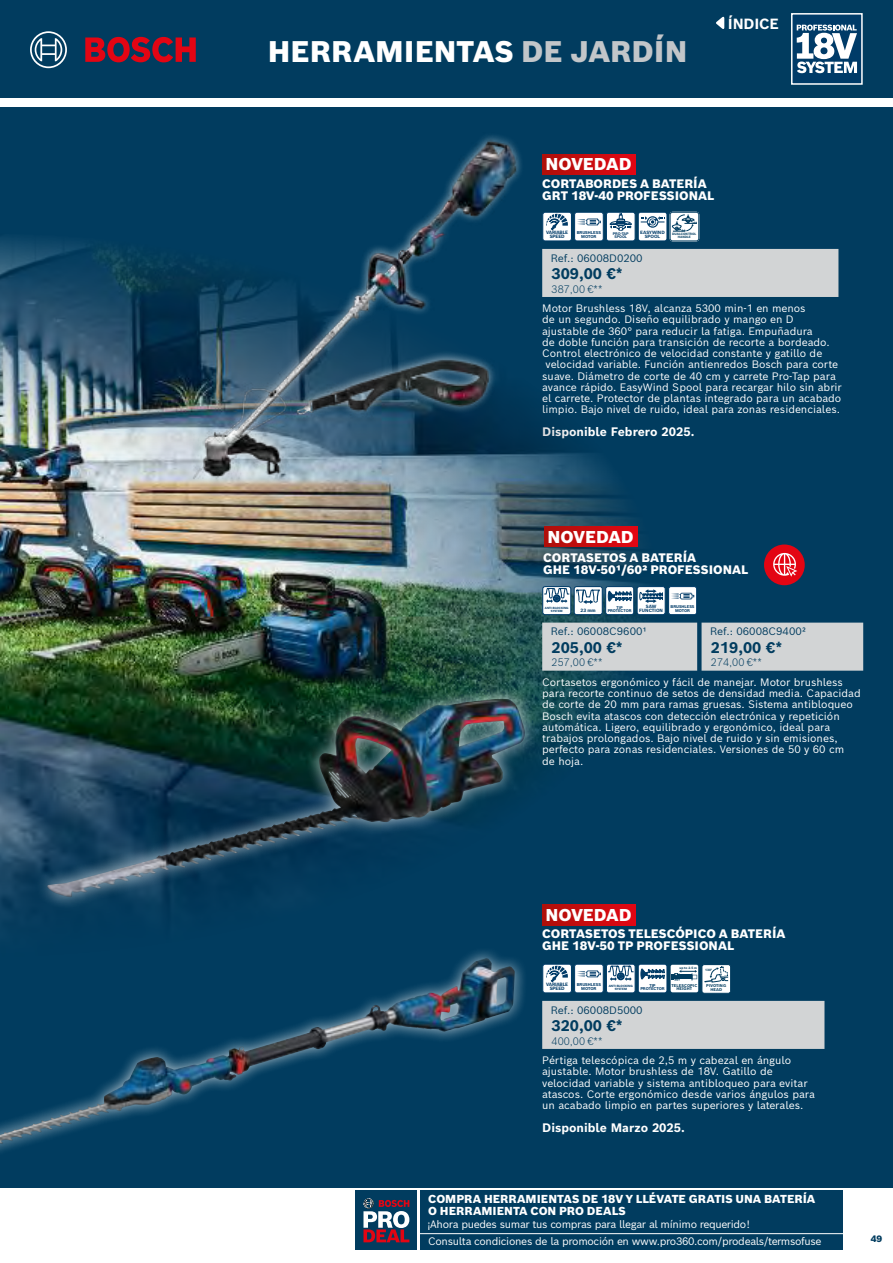
<style>
.page{position:relative;width:893px;height:1263px;background:#fff}
.page>*{position:absolute;margin:0;border:0;box-sizing:border-box;transform-origin:0 0}
.t1{font:900 29.1px "Bosch Sans";color:#fff}
.t2{font:900 16.65px "Bosch Sans";color:#fff}
.t3{font:700 15px "Bosch Sans";color:#013c5f}
.t4{font:700 14.4px "Bosch Sans";letter-spacing:-.015em;color:#fff}
.t5{font:900 12px/12px "Bosch Sans";color:#fff}
.t6{font:700 12px "Bosch Sans";color:#fff}
.t7{font:900 11.25px/12px "Bosch Sans";color:#fff}
.t8{font:10.5px/11.2px "Bosch Sans";color:#fff}
.t9{font:10.5px/17px "Bosch Sans";letter-spacing:-.03em;color:#fff}
.t10{font:10.5px "Bosch Sans";color:#013c5f}
.t11{font:300 10.5px "Bosch Sans";color:#013c5f}
.t12{font:900 9px "Bosch Sans";color:#013c5f}
.t13{font:700 4.65px/4.2px "Bosch Sans";letter-spacing:-.04em;color:#003b68;text-align:center}
.t14{font:700 4.5px/4.3px "Bosch Sans";letter-spacing:-.015em;color:#003b68;text-align:center}
.t15{font:700 4.05px/4.2px "Bosch Sans";letter-spacing:-.015em;color:#003b68;text-align:center}
.t16{font:700 4.05px/3.6px "Bosch Sans";color:#013c5f;text-align:center}
.t17{font:700 3.9px/3.6px "Bosch Sans";letter-spacing:-.03em;color:#003b68;text-align:center}
.t18{font:700 3.75px/3.6px "Bosch Sans";letter-spacing:-.02em;color:#003b68;text-align:center}
.t19{font:700 3.15px/3.3px "Bosch Sans";letter-spacing:-.005em;color:#013c5f;text-align:center}
.t20{font:700 3px/3px "Bosch Sans";letter-spacing:-.015em;color:#003b68;text-align:center}
.s1{color:#c2c6c9}
</style>
<div class="page">
<div style="left:0;top:0;width:893px;height:98px;background:#013c5f"></div>
<div style="left:792px;top:14px;width:70px;height:70px;background:#003b68"></div>
<svg style="left:797px;top:25px;width:60px;height:48px"></svg>
<div style="left:791px;top:13px;width:72px;height:72px;border:2px solid #fff"></div>
<div style="left:420px;top:1191px;width:423px;height:59px;background:#013c5f"></div>
<div style="left:355px;top:1191px;width:62px;height:59px;background:#013c5f"></div>
<svg style="left:363px;top:1198px;width:46px;height:44px"></svg>
<hr style="left:419px;top:1233px;width:429px;height:1px;background:#fff">
<svg style="left:85px;top:37px;width:111px;height:25px"></svg>
<svg style="left:30px;top:31px;width:37px;height:37px"></svg>
<div style="left:0;top:108px;width:893px;height:1080px;background:#013c5f"></div>
<div style="left:660px;top:249px;width:178px;height:48px;background:#d2d4d5"></div>
<div style="left:542px;top:154px;width:93px;height:21px;background:linear-gradient(to right,#ae100a,#e20713)"></div>
<svg style="left:542px;top:212px;width:157px;height:29px;background:#aec1ce"></svg>
<div style="left:542px;top:1001px;width:282px;height:48px;background:#d2d4d5"></div>
<svg style="left:542px;top:964px;width:189px;height:29px"></svg>
<svg style="left:0;top:958px;width:524px;height:194px"></svg>
<img style="left:126px;top:958px;width:360px;height:123px">
<img style="left:0;top:233px;width:660px;height:725px">
<svg style="left:31px;top:683px;width:510px;height:229px"></svg>
<img style="left:256px;top:700px;width:231px;height:130px">
<div style="left:186px;top:133px;width:338px;height:352px;background:#fff;opacity:.75"></div>
<img style="left:184px;top:133px;width:333px;height:374px">
<div style="left:542px;top:623px;width:321px;height:48px;background:#d2d4d5"></div>
<div style="left:544px;top:526px;width:93px;height:21px;background:linear-gradient(to right,#ae100a,#e20713)"></div>
<svg style="left:542px;top:586px;width:155px;height:29px;background:#abbecc"></svg>
<svg style="left:716px;top:16px;width:8px;height:13px"></svg>
<div style="left:764px;top:544px;width:41px;height:41px;background:#e30513;border-radius:50%"></div>
<svg style="left:773px;top:553px;width:24px;height:24px"></svg>
<h1 class="t1" style="left:268px;top:27px;width:421px">HERRAMIENTAS <span class="s1">DE JARDÍN</span></h1>
<h3 class="t4" style="left:728px;top:11px;width:52px">ÍNDICE</h3>
<h2 class="t2" style="left:545px;top:150px;width:88px">NOVEDAD</h2>
<p class="t5" style="left:542px;top:176px;width:174px">CORTABORDES A BATERÍA<br>GRT 18V-40 PROFESSIONAL</p>
<p class="t13" style="left:546px;top:230px;width:23px">VARIABLE<br>SPEED</p>
<p class="t15" style="left:577px;top:230px;width:26px">BRUSHLESS<br>MOTOR</p>
<p class="t18" style="left:613px;top:231px;width:17px">PRO-TAP<br>SPOOL</p>
<p class="t14" style="left:640px;top:230px;width:26px">EASYWIND<br>SPOOL</p>
<p class="t19" style="left:672px;top:232px;width:26px">DUALCONTROL<br>HANDLE</p>
<p class="t10" style="left:551px;top:249px;width:93px">Ref.: 06008D0200</p>
<h3 class="t3" style="left:552px;top:261px;width:73px">309,00 €*</h3>
<p class="t11" style="left:552px;top:280px;width:52px">387,00 €**</p>
<p class="t8" style="left:542px;top:302px;width:265px">Motor Brushless 18V, alcanza 5300 min-1 en menos</p>
<p class="t8" style="left:542px;top:313px;width:253px">de un segundo. Diseño equilibrado y mango en D</p>
<p class="t8" style="left:542px;top:324px;width:272px">ajustable de 360° para reducir la fatiga. Empuñadura</p>
<p class="t8" style="left:542px;top:335px;width:289px">de doble función para transición de recorte a bordeado.</p>
<p class="t8" style="left:542px;top:347px;width:282px">Control electrónico de velocidad constante y gatillo de</p>
<p class="t8" style="left:546px;top:358px;width:294px">velocidad variable. Función antienredos Bosch para corte</p>
<p class="t8" style="left:542px;top:369px;width:295px">suave. Diámetro de corte de 40 cm y carrete Pro-Tap para</p>
<p class="t8" style="left:542px;top:380px;width:301px">avance rápido. EasyWind Spool para recargar hilo sin abrir</p>
<p class="t8" style="left:542px;top:392px;width:301px">el carrete. Protector de plantas integrado para un acabado</p>
<p class="t8" style="left:542px;top:403px;width:299px">limpio. Bajo nivel de ruido, ideal para zonas residenciales.</p>
<p class="t6" style="left:542px;top:421px;width:154px">Disponible Febrero 2025.</p>
<h2 class="t2" style="left:548px;top:523px;width:88px">NOVEDAD</h2>
<p class="t5" style="left:543px;top:551px;width:207px">CORTASETOS A BATERÍA<br>GHE 18V-501/602 PROFESSIONAL</p>
<p class="t20" style="left:545px;top:606px;width:25px">ANTI-BLOCKING<br>SYSTEM</p>
<p class="t13" style="left:581px;top:608px;width:17px">23 mm</p>
<p class="t14" style="left:639px;top:604px;width:25px">SAW<br>FUNCTION</p>
<p class="t17" style="left:608px;top:605px;width:25px">TIP<br>PROTECTOR</p>
<p class="t15" style="left:671px;top:604px;width:25px">BRUSHLESS<br>MOTOR</p>
<p class="t10" style="left:710px;top:623px;width:98px">Ref.: 06008C94002</p>
<h3 class="t3" style="left:711px;top:635px;width:73px">219,00 €*</h3>
<p class="t11" style="left:711px;top:654px;width:52px">274,00 €**</p>
<p class="t8" style="left:542px;top:675px;width:320px">Cortasetos ergonómico y fácil de manejar. Motor brushless para recorte continuo de setos de densidad media. Capacidad de corte de 20 mm para ramas gruesas. Sistema antibloqueo Bosch evita atascos con detección electrónica y repetición automática. Ligero, equilibrado y ergonómico, ideal para trabajos prolongados. Bajo nivel de ruido y sin emisiones, perfecto para zonas residenciales. Versiones de 50 y 60 cm<br>de hoja.</p>
<p class="t10" style="left:551px;top:623px;width:98px">Ref.: 06008C96001</p>
<h3 class="t3" style="left:552px;top:635px;width:73px">205,00 €*</h3>
<p class="t11" style="left:552px;top:654px;width:52px">257,00 €**</p>
<h2 class="t2" style="left:545px;top:901px;width:88px">NOVEDAD</h2>
<p class="t5" style="left:542px;top:927px;width:245px">CORTASETOS TELESCÓPICO A BATERÍA<br>GHE 18V-50 TP PROFESSIONAL</p>
<p class="t19" style="left:679px;top:966px;width:19px">up to 2.5 m</p>
<p class="t13" style="left:546px;top:982px;width:23px">VARIABLE<br>SPEED</p>
<p class="t15" style="left:577px;top:982px;width:26px">BRUSHLESS<br>MOTOR</p>
<p class="t20" style="left:609px;top:984px;width:26px">ANTI-BLOCKING<br>SYSTEM</p>
<p class="t15" style="left:640px;top:983px;width:26px;line-height:3.8px">TIP<br>PROTECTOR</p>
<p class="t16" style="left:671px;top:983px;width:27px">TELESCOPIC<br>HEIGHT</p>
<p class="t10" style="left:551px;top:1001px;width:93px">Ref.: 06008D5000</p>
<h3 class="t3" style="left:552px;top:1013px;width:73px">320,00 €*</h3>
<p class="t11" style="left:552px;top:1032px;width:52px">400,00 €**</p>
<p class="t19" style="left:705px;top:968px;width:9px">130°</p>
<p class="t16" style="left:706px;top:984px;width:21px">PIVOTING<br>HEAD</p>
<p class="t8" style="left:542px;top:1054px;width:274px">Pértiga telescópica de 2,5 m y cabezal en ángulo ajustable. Motor brushless de 18V. Gatillo de velocidad variable y sistema antibloqueo para evitar atascos. Corte ergonómico desde varios ángulos para un acabado limpio en partes superiores y laterales.</p>
<p class="t6" style="left:542px;top:1117px;width:144px">Disponible Marzo 2025.</p>
<p class="t7" style="left:428px;top:1192px;width:389px">COMPRA HERRAMIENTAS DE 18V Y LLÉVATE GRATIS UNA BATERÍA<br>O HERRAMIENTA CON PRO DEALS</p>
<p class="t9" style="left:427px;top:1214px;width:396px">¡Ahora puedes sumar tus compras para llegar al mínimo requerido!<br>Consulta condiciones de la promoción en www.pro360.com/prodeals/termsofuse</p>
<p class="t12" style="left:871px;top:1231px;width:13px">49</p>
</div>
